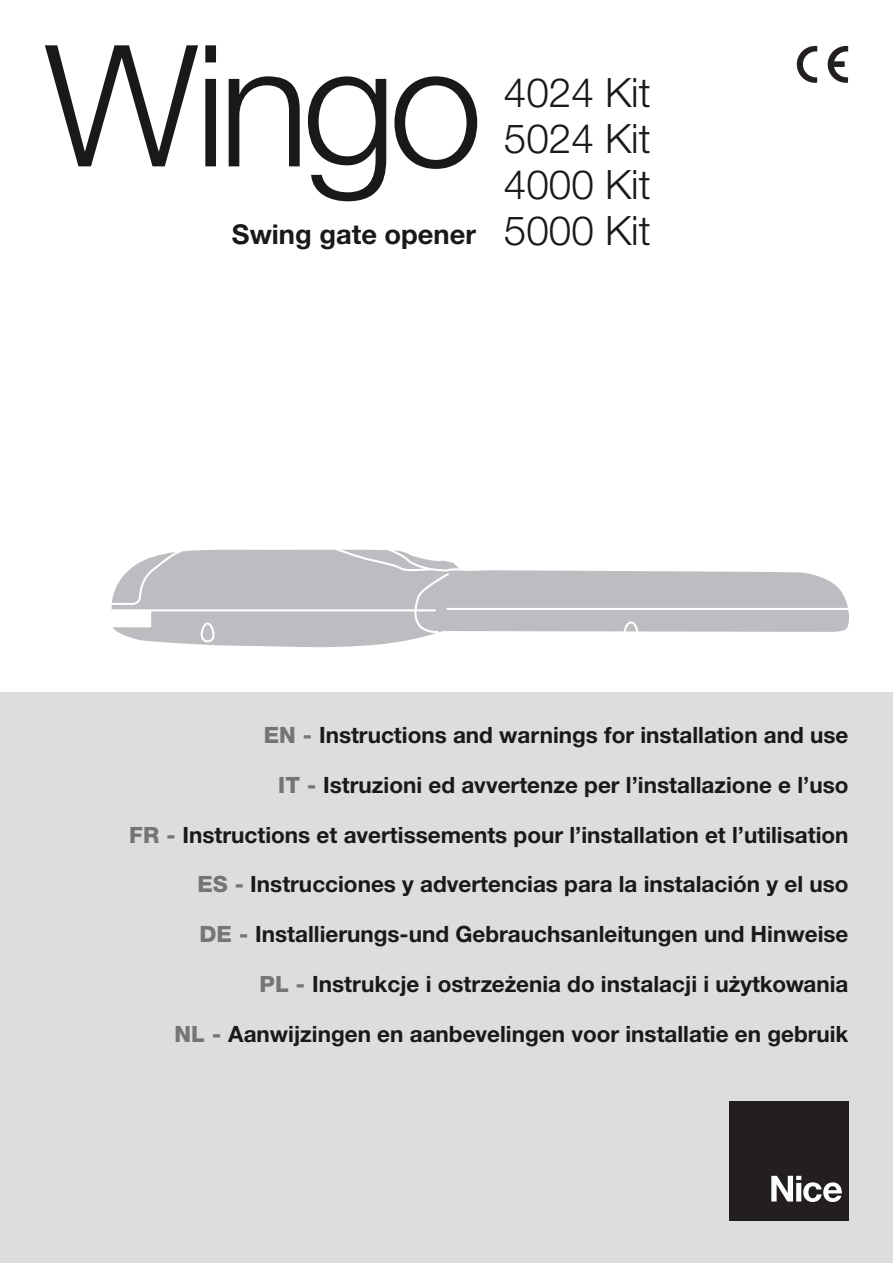
<style>
.page{position:relative;width:893px;height:1263px;background:#fff}
.page>*{position:absolute;margin:0;border:0;box-sizing:border-box;transform-origin:0 0}
.t1{font:300 169.5px "Helvetica Neue";letter-spacing:-.045em;color:#191919}
.t2{font:300 40.5px/45.9px "Helvetica Neue";color:#191919;text-align:justify}
.t3{font:700 27.3px "Helvetica Neue";color:#191919}
.t4{font:700 22.5px "Helvetica Neue";color:#191919}
.t5{font:700 22.5px "Helvetica Neue CE";color:#191919}
.s1{font-weight:800;color:#757575}
.s2{font-family:"Helvetica Neue";font-weight:800;color:#757575}
</style>
<div class="page">
<div style="left:0;top:693px;width:892px;height:570px;background:#ddd"></div>
<div style="left:730px;top:1101px;width:119px;height:119px;background:#231f20"></div>
<svg style="left:771px;top:1176px;width:71px;height:26px"></svg>
<svg style="left:797px;top:46px;width:20px;height:37px"></svg>
<svg style="left:828px;top:46px;width:20px;height:37px"></svg>
<svg style="left:112px;top:550px;width:736px;height:82px;fill:#bbbdc0"></svg>
<svg style="left:112px;top:552px;width:64px;height:51px"></svg>
<svg style="left:626px;top:624px;width:10px;height:7px"></svg>
<svg style="left:113px;top:611px;width:323px;height:36px"></svg>
<svg style="left:341px;top:550px;width:118px;height:19px"></svg>
<h1 class="t1" style="left:45px;top:45px;width:440px">Wingo</h1>
<p class="t3" style="left:232px;top:225px;width:246px">Swing gate opener</p>
<h2 class="t2" style="left:504px;top:73px;width:148px">4024 Kit 5024 Kit 4000 Kit 5000 Kit</h2>
<p class="t4" style="left:264px;top:727px;width:586px"><span class="s1">EN -</span> Instructions and warnings for installation and use</p>
<p class="t4" style="left:278px;top:777px;width:572px"><span class="s1">IT -</span> Istruzioni ed avvertenze per l’installazione e l’uso</p>
<p class="t4" style="left:129px;top:826px;width:721px"><span class="s1">FR -</span> Instructions et avertissements pour l’installation et l’utilisation</p>
<p class="t4" style="left:197px;top:876px;width:653px"><span class="s1">ES -</span> Instrucciones y advertencias para la instalación y el uso</p>
<p class="t4" style="left:199px;top:926px;width:650px"><span class="s1">DE -</span> Installierungs-und Gebrauchsanleitungen und Hinweise</p>
<p class="t5" style="left:260px;top:976px;width:590px"><span class="s2">PL -</span> Instrukcje i ostrzeżenia do instalacji i użytkowania</p>
<p class="t4" style="left:175px;top:1026px;width:675px"><span class="s1">NL -</span> Aanwijzingen en aanbevelingen voor installatie en gebruik</p>
</div>
